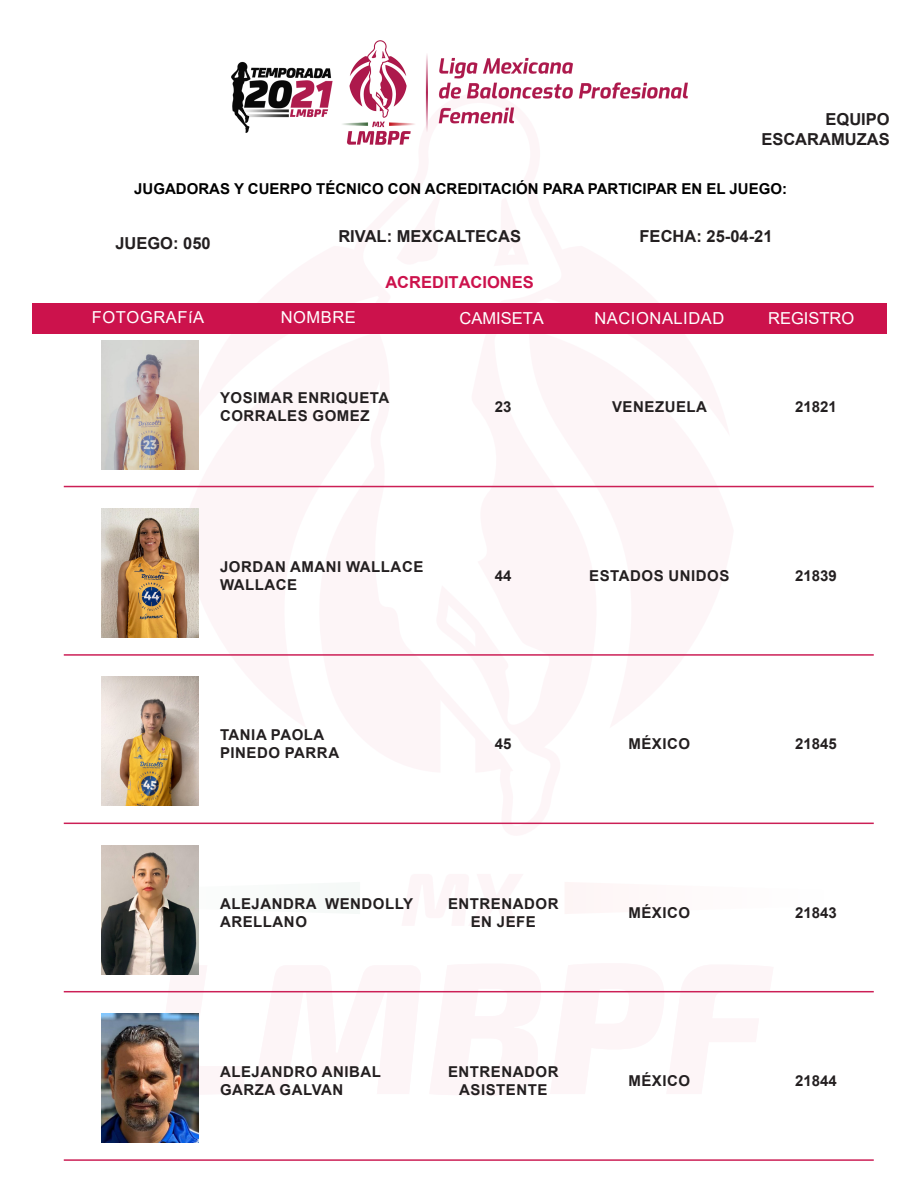
<style>
.page{position:relative;width:918px;height:1188px;background:#fff}
.page>*{position:absolute;margin:0;border:0;box-sizing:border-box;transform-origin:0 0}
.t1{font:700 16.5px/19.8px "Arial";color:#231f20;text-align:right}
.t2{font:16.5px "Arial";letter-spacing:.035em;color:#fff}
.t3{font:16.5px "Arial";color:#fff}
.t4{font:700 16.5px "Arial";color:#cc124c}
.t5{font:700 15px/18px "Arial";letter-spacing:.035em;color:#231f20;text-align:center}
.t6{font:700 15px "Arial";color:#000}
</style>
<div class="page">
<svg style="left:146px;top:953px;width:639px;height:153px"></svg>
<svg style="left:101px;top:871px;width:98px;height:54px"></svg>
<svg style="left:360px;top:485px;width:204px;height:340px"></svg>
<div style="left:33px;top:303px;width:854px;height:31px;background:#cc124c"></div>
<img style="left:232px;top:40px;width:455px;height:105px">
<img style="left:102px;top:340px;width:96px;height:129px">
<hr style="left:64px;top:486px;width:810px;height:1px;background:#cc1f56">
<img style="left:102px;top:509px;width:96px;height:129px">
<hr style="left:64px;top:654px;width:810px;height:2px;background:#cc1f56">
<img style="left:102px;top:677px;width:96px;height:129px">
<hr style="left:64px;top:823px;width:810px;height:1px;background:#cc1f56">
<img style="left:102px;top:845px;width:96px;height:129px">
<hr style="left:64px;top:991px;width:810px;height:1px;background:#cc1f56">
<img style="left:102px;top:1014px;width:96px;height:129px">
<hr style="left:64px;top:1159px;width:810px;height:2px;background:#cc1f56">
<p class="t1" style="left:761px;top:110px;width:130px">EQUIPO<br>ESCARAMUZAS</p>
<p class="t6" style="left:134px;top:178px;width:654px">JUGADORAS Y CUERPO TÉCNICO CON ACREDITACIÓN PARA PARTICIPAR EN EL JUEGO:</p>
<p class="t1" style="left:115px;top:233px;width:97px">JUEGO: 050</p>
<p class="t1" style="left:338px;top:227px;width:184px">RIVAL: MEXCALTECAS</p>
<p class="t1" style="left:640px;top:227px;width:134px">FECHA: 25-04-21</p>
<p class="t4" style="left:385px;top:271px;width:150px">ACREDITACIONES</p>
<p class="t2" style="left:92px;top:306px;width:114px">FOTOGRAFíA</p>
<p class="t2" style="left:281px;top:306px;width:77px">NOMBRE</p>
<p class="t3" style="left:460px;top:307px;width:86px">CAMISETA</p>
<p class="t3" style="left:768px;top:307px;width:88px">REGISTRO</p>
<p class="t2" style="left:594px;top:307px;width:131px">NACIONALIDAD</p>
<p class="t5" style="left:220px;top:389px;width:171px">YOSIMAR ENRIQUETA</p>
<p class="t5" style="left:220px;top:407px;width:151px">CORRALES GOMEZ</p>
<p class="t5" style="left:211px;top:390px;width:150px">&lt;&lt;NOMBRE COMPL</p>
<p class="t5" style="left:380px;top:390px;width:13px">O</p>
<p class="t5" style="left:211px;top:408px;width:120px">(APELLIDO )&gt;&gt;</p>
<p class="t5" style="left:220px;top:558px;width:205px">JORDAN AMANI WALLACE</p>
<p class="t5" style="left:220px;top:576px;width:79px">WALLACE</p>
<p class="t5" style="left:220px;top:726px;width:106px">TANIA PAOLA</p>
<p class="t5" style="left:220px;top:744px;width:121px">PINEDO PARRA</p>
<p class="t5" style="left:495px;top:398px;width:18px">23</p>
<p class="t5" style="left:612px;top:398px;width:97px">VENEZUELA</p>
<p class="t5" style="left:795px;top:398px;width:43px">21821</p>
<p class="t5" style="left:495px;top:567px;width:18px">44</p>
<p class="t5" style="left:589px;top:567px;width:142px">ESTADOS UNIDOS</p>
<p class="t5" style="left:795px;top:567px;width:43px">21839</p>
<p class="t5" style="left:495px;top:735px;width:18px">45</p>
<p class="t5" style="left:628px;top:735px;width:63px">MÉXICO</p>
<p class="t5" style="left:795px;top:735px;width:43px">21845</p>
<p class="t5" style="left:220px;top:894px;width:195px">ALEJANDRA WENDOLLY</p>
<p class="t5" style="left:220px;top:912px;width:88px">ARELLANO</p>
<p class="t5" style="left:448px;top:894px;width:112px">ENTRENADOR<br>EN JEFE</p>
<p class="t5" style="left:628px;top:903px;width:63px">MÉXICO</p>
<p class="t5" style="left:795px;top:903px;width:43px">21843</p>
<p class="t5" style="left:220px;top:1063px;width:162px">ALEJANDRO ANIBAL</p>
<p class="t5" style="left:220px;top:1081px;width:125px">GARZA GALVAN</p>
<p class="t5" style="left:448px;top:1063px;width:112px">ENTRENADOR<br>ASISTENTE</p>
<p class="t5" style="left:628px;top:1072px;width:63px">MÉXICO</p>
<p class="t5" style="left:795px;top:1072px;width:43px">21844</p>
</div>
